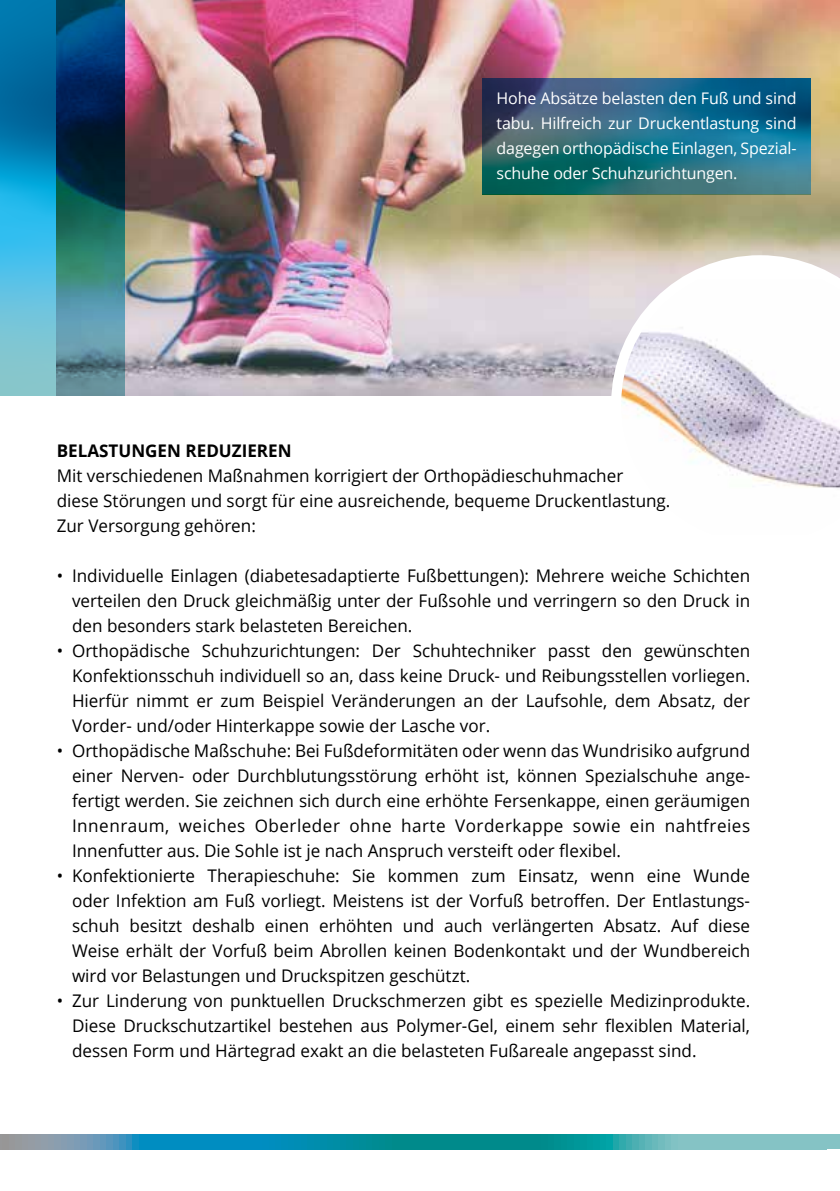
<style>
.page{position:relative;width:840px;height:1191px;background:#fff}
.page>*{position:absolute;margin:0;border:0;box-sizing:border-box;transform-origin:0 0}
.t1{font:17.4px/25px "Open Sans";color:#000;text-align:justify}
.t2{font:700 17.4px "Open Sans";color:#000}
.t3{font:16px/25px "Open Sans";letter-spacing:-.01em;color:#fff;text-align:justify}
</style>
<div class="page">
<img style="left:125px;top:0;width:714px;height:395px">
<svg style="left:0;top:0;width:125px;height:395px"></svg>
<svg style="left:610px;top:255px;width:229px;height:234px"></svg>
<svg style="left:482px;top:79px;width:328px;height:115px"></svg>
<div style="left:820px;top:1134px;width:19px;height:15px;background:#85c3c5"></div>
<svg style="left:0;top:1134px;width:820px;height:15px"></svg>
<p class="t3" style="left:496px;top:85px;width:301px">Hohe Absätze belasten den Fuß und sind tabu. Hilfreich zur Druckentlastung sind dagegen orthopädische Einlagen, Spezial&shy;schuhe oder Schuhzurichtungen.</p>
<p class="t2" style="left:57px;top:438px;width:236px">BELASTUNGEN REDUZIEREN</p>
<p class="t1" style="left:57px;top:462px;width:615px;text-align:left">Mit verschiedenen Maßnahmen korrigiert der Orthopädieschuhmacher<br>diese Störungen und sorgt für eine ausreichende, bequeme Druckentlastung.<br>Zur Versorgung gehören:</p>
<p class="t1" style="left:72px;top:562px;width:679px;text-indent:-15px">• Individuelle Einlagen (diabetesadaptierte Fußbettungen): Mehrere weiche Schichten verteilen den Druck gleichmäßig unter der Fußsohle und verringern so den Druck in den besonders stark belasteten Bereichen.</p>
<p class="t1" style="left:72px;top:637px;width:679px;text-indent:-15px">• Orthopädische Schuhzurichtungen: Der Schuhtechniker passt den gewünschten Konfektionsschuh individuell so an, dass keine Druck- und Reibungsstellen vorliegen.<br>Hierfür nimmt er zum Beispiel Veränderungen an der Laufsohle, dem Absatz, der Vorder- und/oder Hinterkappe sowie der Lasche vor.</p>
<p class="t1" style="left:72px;top:737px;width:679px;text-indent:-15px">• Orthopädische Maßschuhe: Bei Fußdeformitäten oder wenn das Wundrisiko aufgrund einer Nerven- oder Durchblutungsstörung erhöht ist, können Spezialschuhe ange&shy;fertigt werden. Sie zeichnen sich durch eine erhöhte Fersenkappe, einen geräumigen Innenraum, weiches Oberleder ohne harte Vorderkappe sowie ein nahtfreies Innenfutter aus. Die Sohle ist je nach Anspruch versteift oder flexibel.</p>
<p class="t1" style="left:72px;top:862px;width:679px;text-indent:-15px">• Konfektionierte Therapieschuhe: Sie kommen zum Einsatz, wenn eine Wunde oder Infektion am Fuß vorliegt. Meistens ist der Vorfuß betroffen. Der Entlastungs&shy;schuh besitzt deshalb einen erhöhten und auch verlängerten Absatz. Auf diese Weise erhält der Vorfuß beim Abrollen keinen Bodenkontakt und der Wundbereich wird vor Belastungen und Druckspitzen geschützt.</p>
<p class="t1" style="left:72px;top:987px;width:679px;text-indent:-15px">• Zur Linderung von punktuellen Druckschmerzen gibt es spezielle Medizinprodukte.<br>Diese Druckschutzartikel bestehen aus Polymer-Gel, einem sehr flexiblen Material, dessen Form und Härtegrad exakt an die belasteten Fußareale angepasst sind.</p>
</div>
